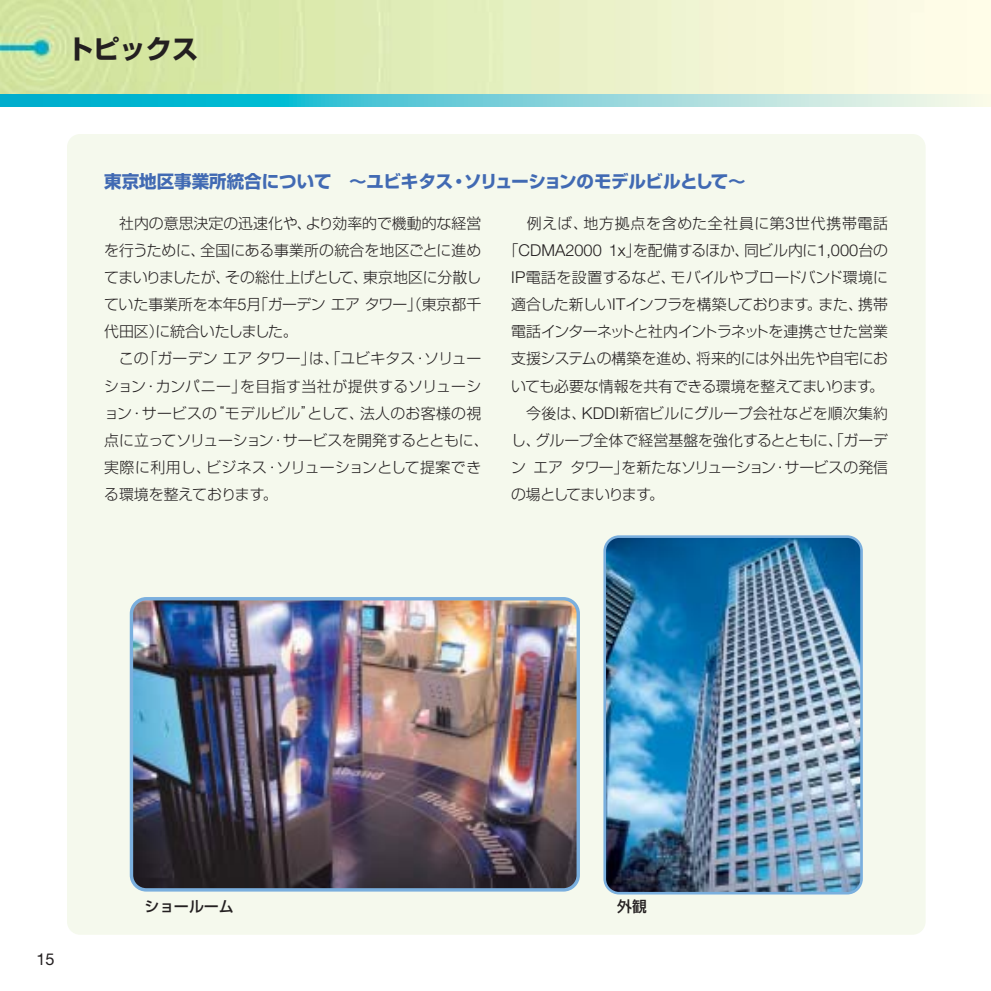
<style>
.page{position:relative;width:991px;height:991px;background:#fff}
.page>*{position:absolute;margin:0;border:0;box-sizing:border-box;transform-origin:0 0}
.t1{font:700 26.25px "Shin Go";color:#231f20}
.t2{font:700 17.5px "Shin Go";color:#416ab3}
.t3{font:16.45px "Helvetica Neue";color:#231f20}
.t4{font:300 14.88px/27.1px "Shin Go";color:#231f20;text-align:justify}
.t5{font:300 14.88px "Shin Go";letter-spacing:-.035em;color:#231f20}
.t6{font:300 14.88px "Shin Go";letter-spacing:.02em;color:#231f20}
.t7{font:300 14.88px "Shin Go";letter-spacing:.05em;color:#231f20}
.t8{font:300 14.88px "Shin Go";letter-spacing:-.025em;color:#231f20}
.t9{font:500 14.88px "Shin Go";color:#231f20}
.s1{font-family:"Helvetica Neue";font-size:16.45px}
</style>
<div class="page">
<div style="left:67px;top:134px;width:858px;height:800px;background:#f5f9ed;border-radius:13px"></div>
<img style="left:0;top:0;width:990px;height:94px">
<svg style="left:0;top:94px;width:990px;height:13px;background:#6ccfd9"></svg>
<img style="left:603px;top:535px;width:259px;height:359px">
<img style="left:130px;top:597px;width:450px;height:294px">
<h1 class="t1" style="left:67px;top:39px;width:133px">トピックス</h1>
<p class="t2" style="left:104px;top:175px;width:643px">東京地区事業所統合について　～ユビキタス・ソリューションのモデルビルとして～</p>
<p class="t4" style="left:104px;top:212px;width:378px;text-indent:15px">社内の意思決定の迅速化や、より効率的で機動的な経営を行うために、全国にある事業所の統合を地区ごとに進めてまいりましたが、その総仕上げとして、東京地区に分散していた事業所を本年<span class="s1">5</span>月「ガーデンエアタワー」（東京都千代田区）に統合いたしました。</p>
<p class="t4" style="left:104px;top:347px;width:386px;text-align:left;text-indent:15px">この「ガーデンエアタワー」は、「ユビキタス・ソリューション・カンパニー」を目指す当社が提供するソリューション・サービスの“モデルビル”として、法人のお客様の視点に立ってソリューション・サービスを開発するとともに、実際に利用し、ビジネス・ソリューションとして提案できる環境を整えております。</p>
<p class="t7" style="left:526px;top:217px;width:363px">例えば、地方拠点を含めた全社員に第<span class="s1">3</span>世代携帯電話</p>
<p class="t4" style="left:503px;top:239px;width:386px">「<span class="s1">CDMA2000 1x</span>」を配備するほか、同ビル内に<span class="s1">1,000</span>台の</p>
<p class="t6" style="left:511px;top:272px;width:378px"><span class="s1">IP</span>電話を設置するなど、モバイルやブロードバンド環境に</p>
<p class="t5" style="left:511px;top:299px;width:378px">適合した新しい<span class="s1">IT</span>インフラを構築しております。また、携帯</p>
<p class="t5" style="left:511px;top:326px;width:378px">電話インターネットと社内イントラネットを連携させた営業</p>
<p class="t4" style="left:511px;top:347px;width:378px">支援システムの構築を進め、将来的には外出先や自宅にお</p>
<p class="t4" style="left:511px;top:374px;width:374px">いても必要な情報を共有できる環境を整えてまいります。</p>
<p class="t4" style="left:526px;top:401px;width:363px">今後は、<span class="s1">KDDI</span>新宿ビルにグループ会社などを順次集約</p>
<p class="t4" style="left:511px;top:429px;width:378px">し、グループ全体で経営基盤を強化するとともに、「ガーデ</p>
<p class="t4" style="left:511px;top:456px;width:378px">ンエアタワー」を新たなソリューション・サービスの発信</p>
<p class="t8" style="left:511px;top:489px;width:154px">の場としてまいります。</p>
<p class="t3" style="left:36px;top:953px;width:20px">15</p>
<p class="t9" style="left:144px;top:900px;width:91px">ショールーム</p>
<p class="t9" style="left:617px;top:900px;width:31px">外観</p>
</div>
